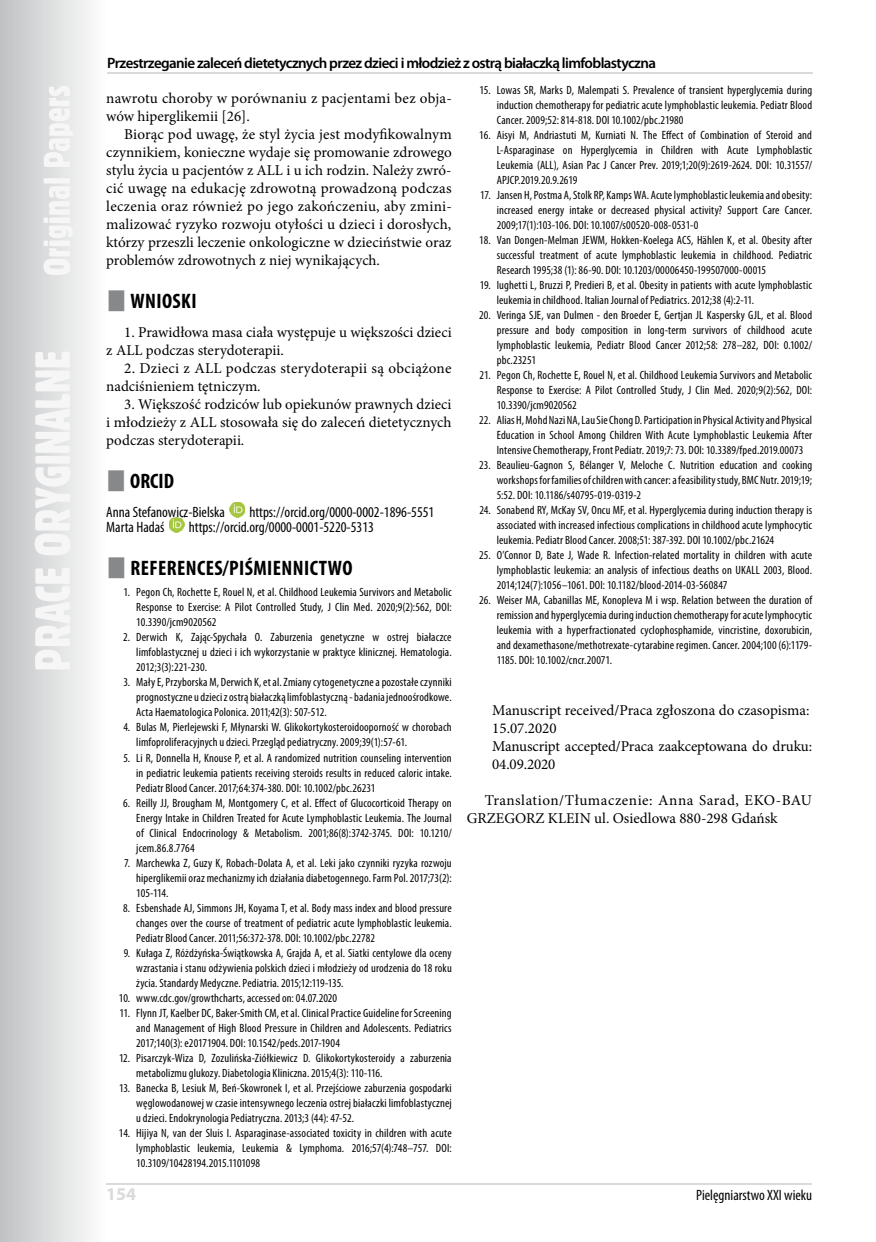
<style>
.page{position:relative;width:876px;height:1242px;background:#fff}
.page>*{position:absolute;margin:0;border:0;box-sizing:border-box;transform-origin:0 0}
.t1{font:700 condensed 21px "Myriad Pro";letter-spacing:.02em;color:#000}
.t2{font:700 18px "Myriad Pro";color:#d9dadb}
.t3{font:15px/18px "Minion Pro";color:#000}
.t4{font:600 15px "Myriad Pro";letter-spacing:-.025em;color:#000}
.t5{font:condensed 15px "Myriad Pro";color:#000}
.t6{font:condensed 12px/15px "Myriad Pro";letter-spacing:.01em;color:#000;text-align:justify}
</style>
<div class="page">
<div style="left:0;top:0;width:107px;height:1242px;background:linear-gradient(to right,#c0c1c3,#feffff)"></div>
<hr style="left:106px;top:0;width:2px;height:1242px;background:#fefefe">
<svg style="left:35px;top:86px;width:38px;height:583px"></svg>
<hr style="left:106px;top:1183px;width:706px;height:2px;background:#d9dadb">
<hr style="left:107px;top:72px;width:705px;height:2px;background:#d9dadb">
<img style="left:230px;top:502px;width:15px;height:15px">
<img style="left:169px;top:518px;width:15px;height:14px">
<p class="t4" style="left:107px;top:53px;width:550px">Przestrzeganie zaleceń dietetycznych przez dzieci i młodzież z ostrą białaczką limfoblastyczna</p>
<p class="t4" style="left:107px;top:53px;width:645px">Adherence to dietary recommendations by children and adolescents in acute lymphoblastic leukemia</p>
<p class="t3" style="left:106px;top:89px;width:347px">nawrotu choroby w porównaniu z pacjentami bez obja&shy;wów hiperglikemii [26].</p>
<p class="t3" style="left:106px;top:125px;width:347px;text-align:justify;text-indent:18px">Biorąc pod uwagę, że styl życia jest modyfikowalnym czynnikiem, konieczne wydaje się promowanie zdrowego stylu życia u pacjentów z ALL i u ich rodzin. Należy zwró&shy;cić uwagę na edukację zdrowotną prowadzoną podczas leczenia oraz również po jego zakończeniu, aby zmini&shy;malizować ryzyko rozwoju otyłości u dzieci i dorosłych, którzy przeszli leczenie onkologiczne w dzieciństwie oraz problemów zdrowotnych z niej wynikających.</p>
<h1 class="t1" style="left:131px;top:288px;width:68px">WNIOSKI</h1>
<p class="t3" style="left:106px;top:323px;width:347px;text-indent:18px">1. Prawidłowa masa ciała występuje u większości dzieci z ALL podczas sterydoterapii.</p>
<p class="t3" style="left:106px;top:359px;width:347px;text-indent:18px">2. Dzieci z ALL podczas sterydoterapii są obciążone nadciśnieniem tętniczym.</p>
<p class="t3" style="left:106px;top:395px;width:347px;text-align:justify;text-indent:18px">3. Większość rodziców lub opiekunów prawnych dzieci i młodzieży z ALL stosowała się do zaleceń dietetycznych podczas sterydoterapii.</p>
<h1 class="t1" style="left:130px;top:468px;width:45px">ORCID</h1>
<p class="t5" style="left:106px;top:503px;width:120px">Anna Stefanowicz-Bielska</p>
<p class="t5" style="left:249px;top:503px;width:186px">https://orcid.org/0000-0002-1896-5551</p>
<p class="t5" style="left:106px;top:518px;width:60px">Marta Hadaś</p>
<p class="t5" style="left:189px;top:518px;width:186px">https://orcid.org/0000-0001-5220-5313</p>
<h1 class="t1" style="left:131px;top:555px;width:224px">REFERENCES/PIŚMIENNICTWO</h1>
<p class="t6" style="left:136px;top:585px;width:317px;text-indent:-13px">1. Pegon Ch, Rochette E, Rouel N, et al. Childhood Leukemia Survivors and Metabolic Response to Exercise: A Pilot Controlled Study, J Clin Med. 2020;9(2):562, DOI:<br>10.3390/jcm9020562</p>
<p class="t6" style="left:136px;top:630px;width:317px;text-indent:-13px">2. Derwich K, Zając-Spychała O. Zaburzenia genetyczne w ostrej białaczce limfoblastycznej u dzieci i ich wykorzystanie w praktyce klinicznej. Hematologia.<br>2012;3(3):221-230.</p>
<p class="t6" style="left:136px;top:675px;width:317px;text-indent:-13px">3. Mały E, Przyborska M, Derwich K, et al. Zmiany cytogenetyczne a pozostałe czynniki prognostyczne u dzieci z ostrą białaczką limfoblastyczną - badania jednoośrodkowe.<br>Acta Haematologica Polonica. 2011;42(3): 507-512.</p>
<p class="t6" style="left:136px;top:720px;width:317px;text-indent:-13px">4. Bulas M, Pierlejewski F, Młynarski W. Glikokortykosteroidooporność w chorobach limfoproliferacyjnych u dzieci. Przegląd pediatryczny. 2009;39(1):57-61.</p>
<p class="t6" style="left:136px;top:750px;width:317px;text-indent:-13px">5. Li R, Donnella H, Knouse P, et al. A randomized nutrition counseling intervention in pediatric leukemia patients receiving steroids results in reduced caloric intake.<br>Pediatr Blood Cancer. 2017;64:374-380. DOI: 10.1002/pbc.26231</p>
<p class="t6" style="left:136px;top:795px;width:317px;text-indent:-13px">6. Reilly JJ, Brougham M, Montgomery C, et al. Effect of Glucocorticoid Therapy on Energy Intake in Children Treated for Acute Lymphoblastic Leukemia. The Journal of Clinical Endocrinology &amp; Metabolism. 2001;86(8):3742-3745. DOI: 10.1210/ jcem.86.8.7764</p>
<p class="t6" style="left:136px;top:855px;width:317px;text-indent:-12px">7. Marchewka Z, Guzy K, Robach-Dolata A, et al. Leki jako czynniki ryzyka rozwoju hiperglikemii oraz mechanizmy ich działania diabetogennego. Farm Pol. 2017;73(2):<br>105-114.</p>
<p class="t6" style="left:136px;top:900px;width:317px;text-indent:-13px">8. Esbenshade AJ, Simmons JH, Koyama T, et al. Body mass index and blood pressure changes over the course of treatment of pediatric acute lymphoblastic leukemia.<br>Pediatr Blood Cancer. 2011;56:372-378. DOI: 10.1002/pbc.22782</p>
<p class="t6" style="left:136px;top:945px;width:317px;text-indent:-13px">9. Kułaga Z, Różdżyńska-Świątkowska A, Grajda A, et al. Siatki centylowe dla oceny wzrastania i stanu odżywienia polskich dzieci i młodzieży od urodzenia do 18 roku życia. Standardy Medyczne. Pediatria. 2015;12:119-135.</p>
<p class="t6" style="left:119px;top:990px;width:220px">10. www.cdc.gov/growthcharts, accessed on: 04.07.2020</p>
<p class="t6" style="left:136px;top:1005px;width:317px;text-indent:-17px">11. Flynn JT, Kaelber DC, Baker-Smith CM, et al. Clinical Practice Guideline for Screening and Management of High Blood Pressure in Children and Adolescents. Pediatrics 2017;140(3): e20171904. DOI: 10.1542/peds.2017-1904</p>
<p class="t6" style="left:136px;top:1050px;width:317px;text-indent:-17px">12. Pisarczyk-Wiza D, Zozulińska-Ziółkiewicz D. Glikokortykosteroidy a zaburzenia metabolizmu glukozy. Diabetologia Kliniczna. 2015;4(3): 110-116.</p>
<p class="t6" style="left:136px;top:1080px;width:317px;text-indent:-17px">13. Banecka B, Lesiuk M, Beń-Skowronek I, et al. Przejściowe zaburzenia gospodarki węglowodanowej w czasie intensywnego leczenia ostrej białaczki limfoblastycznej u dzieci. Endokrynologia Pediatryczna. 2013;3 (44): 47-52.</p>
<p class="t6" style="left:136px;top:1125px;width:317px;text-indent:-17px">14. Hijiya N, van der Sluis I. Asparaginase-associated toxicity in children with acute lymphoblastic leukemia, Leukemia &amp; Lymphoma. 2016;57(4):748–757. DOI:<br>10.3109/10428194.2015.1101098</p>
<p class="t6" style="left:497px;top:82px;width:317px;text-indent:-17px">15. Lowas SR, Marks D, Malempati S. Prevalence of transient hyperglycemia during induction chemotherapy for pediatric acute lymphoblastic leukemia. Pediatr Blood Cancer. 2009;52: 814-818. DOI 10.1002/pbc.21980</p>
<p class="t6" style="left:497px;top:127px;width:317px;text-indent:-17px">16. Aisyi M, Andriastuti M, Kurniati N. The Effect of Combination of Steroid and L-Asparaginase on Hyperglycemia in Children with Acute Lymphoblastic Leukemia (ALL), Asian Pac J Cancer Prev. 2019;1;20(9):2619-2624. DOI: 10.31557/ APJCP.2019.20.9.2619</p>
<p class="t6" style="left:497px;top:187px;width:317px;text-indent:-16px">17. Jansen H, Postma A, Stolk RP, Kamps WA. Acute lymphoblastic leukemia and obesity: increased energy intake or decreased physical activity? Support Care Cancer.<br>2009;17(1):103-106. DOI: 10.1007/s00520-008-0531-0</p>
<p class="t6" style="left:497px;top:232px;width:317px;text-indent:-17px">18. Van Dongen-Melman JEWM, Hokken-Koelega ACS, Hählen K, et al. Obesity after successful treatment of acute lymphoblastic leukemia in childhood. Pediatric Research 1995;38 (1): 86-90. DOI: 10.1203/00006450-199507000-00015</p>
<p class="t6" style="left:497px;top:277px;width:317px;text-indent:-17px">19. Iughetti L, Bruzzi P, Predieri B, et al. Obesity in patients with acute lymphoblastic leukemia in childhood. Italian Journal of Pediatrics. 2012;38 (4):2-11.</p>
<p class="t6" style="left:497px;top:307px;width:317px;text-indent:-18px">20. Veringa SJE, van Dulmen ‐ den Broeder E, Gertjan JL Kaspersky GJL, et al. Blood pressure and body composition in long‐term survivors of childhood acute lymphoblastic leukemia, Pediatr Blood Cancer 2012;58: 278–282, DOI: 0.1002/ pbc.23251</p>
<p class="t6" style="left:497px;top:367px;width:317px;text-indent:-17px">21. Pegon Ch, Rochette E, Rouel N, et al. Childhood Leukemia Survivors and Metabolic Response to Exercise: A Pilot Controlled Study, J Clin Med. 2020;9(2):562, DOI:<br>10.3390/jcm9020562</p>
<p class="t6" style="left:497px;top:412px;width:317px;text-indent:-18px">22. Alias H, Mohd Nazi NA, Lau Sie Chong D. Participation in Physical Activity and Physical Education in School Among Children With Acute Lymphoblastic Leukemia After Intensive Chemotherapy, Front Pediatr. 2019;7: 73. DOI: 10.3389/fped.2019.00073</p>
<p class="t6" style="left:497px;top:457px;width:317px;text-indent:-18px">23. Beaulieu-Gagnon S, Bélanger V, Meloche C. Nutrition education and cooking workshops for families of children with cancer: a feasibility study, BMC Nutr. 2019;19; 5:52. DOI: 10.1186/s40795-019-0319-2</p>
<p class="t6" style="left:497px;top:502px;width:317px;text-indent:-17px">24. Sonabend RY, McKay SV, Oncu MF, et al. Hyperglycemia during induction therapy is associated with increased infectious complications in childhood acute lymphocytic leukemia. Pediatr Blood Cancer. 2008;51: 387-392. DOI 10.1002/pbc.21624</p>
<p class="t6" style="left:497px;top:547px;width:317px;text-indent:-18px">25. O’Connor D, Bate J, Wade R. Infection-related mortality in children with acute lymphoblastic leukemia: an analysis of infectious deaths on UKALL 2003, Blood.<br>2014;124(7):1056–1061. DOI: 10.1182/blood-2014-03-560847</p>
<p class="t6" style="left:497px;top:592px;width:317px;text-indent:-18px">26. Weiser MA, Cabanillas ME, Konopleva M i wsp. Relation between the duration of remission and hyperglycemia during induction chemotherapy for acute lymphocytic leukemia with a hyperfractionated cyclophosphamide, vincristine, doxorubicin, and dexamethasone/methotrexate-cytarabine regimen. Cancer. 2004;100 (6):1179- 1185. DOI: 10.1002/cncr.20071.</p>
<p class="t3" style="left:492px;top:701px;width:321px">Manuscript received/Praca zgłoszona do czasopisma:<br>15.07.2020<br>Manuscript accepted/Praca zaakceptowana do druku:<br>04.09.2020</p>
<p class="t3" style="left:467px;top:791px;width:347px;text-indent:18px">Translation/Tłumaczenie: Anna Sarad, EKO-BAU<br>GRZEGORZ KLEIN ul. Osiedlowa 880-298 Gdańsk</p>
<h2 class="t2" style="left:106px;top:1182px;width:31px">154</h2>
<p class="t5" style="left:696px;top:1186px;width:118px">Pielęgniarstwo XXI wieku</p>
</div>
